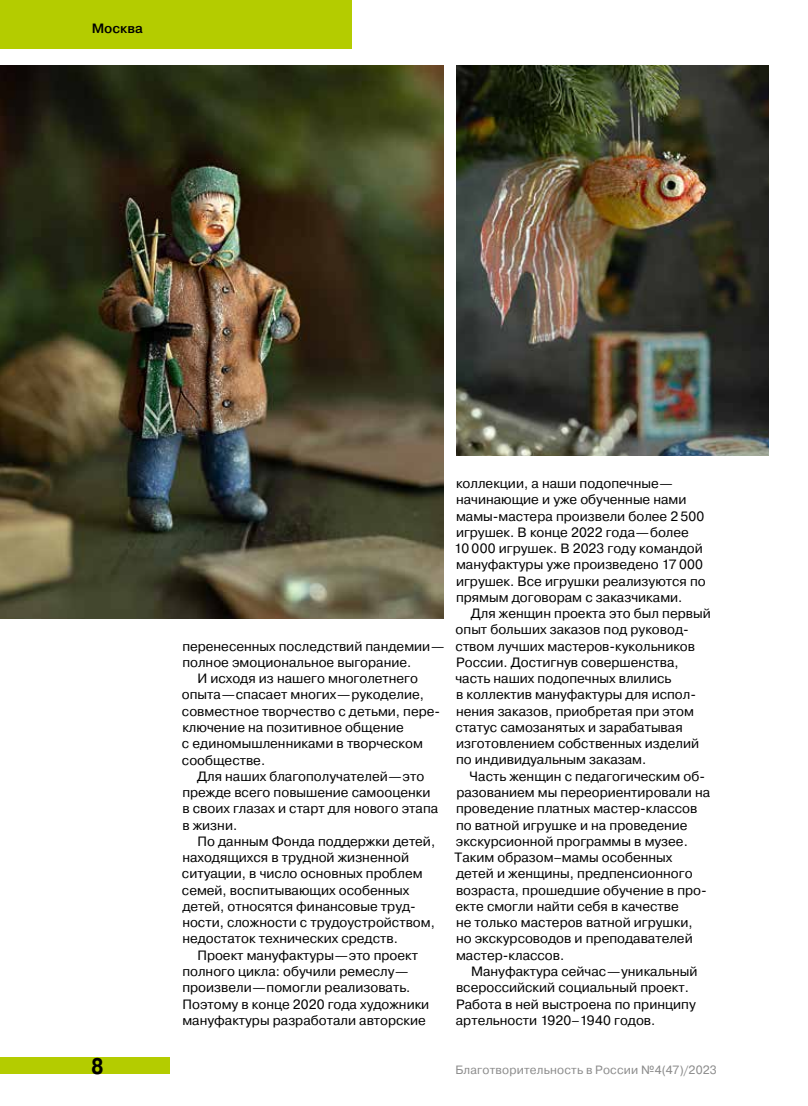
<style>
.page{position:relative;width:808px;height:1106px;background:#fff}
.page>*{position:absolute;margin:0;border:0;box-sizing:border-box;transform-origin:0 0}
.t1{font:700 22.5px "Pragmatica Cond";color:#000}
.t2{font:13.5px/16.2px "Pragmatica";color:#000}
.t3{font:500 13.5px "Pragmatica";color:#000}
.t4{font:12px "Pragmatica";letter-spacing:.015em;color:#8b8b8b}
</style>
<div class="page">
<img style="left:0;top:65px;width:443px;height:553px">
<img style="left:456px;top:65px;width:312px;height:390px">
<div style="left:0;top:0;width:352px;height:49px;background:#b4cc00"></div>
<div style="left:0;top:1057px;width:169px;height:16px;background:#b4cc00"></div>
<p class="t3" style="left:92px;top:19px;width:53px">Москва</p>
<h1 class="t1" style="left:91px;top:1052px;width:14px">8</h1>
<p class="t2" style="left:182px;top:638px;width:263px">перенесенных последствий пандемии—</p>
<p class="t2" style="left:182px;top:654px;width:230px">полное эмоциональное выгорание.</p>
<p class="t2" style="left:197px;top:670px;width:222px">И исходя из нашего многолетнего</p>
<p class="t2" style="left:182px;top:687px;width:243px">опыта—спасает многих—рукоделие,</p>
<p class="t2" style="left:182px;top:703px;width:260px">совместное творчество с детьми, пере-</p>
<p class="t2" style="left:182px;top:719px;width:223px">ключение на позитивное общение</p>
<p class="t2" style="left:182px;top:735px;width:242px">с единомышленниками в творческом</p>
<p class="t2" style="left:182px;top:752px;width:85px">сообществе.</p>
<p class="t2" style="left:197px;top:768px;width:228px">Для наших благополучателей—это</p>
<p class="t2" style="left:182px;top:784px;width:250px">прежде всего повышение самооценки</p>
<p class="t2" style="left:182px;top:801px;width:257px">в своих глазах и старт для нового этапа</p>
<p class="t2" style="left:182px;top:817px;width:56px">в жизни.</p>
<p class="t2" style="left:197px;top:833px;width:239px">По данным Фонда поддержки детей,</p>
<p class="t2" style="left:182px;top:849px;width:228px">находящихся в трудной жизненной</p>
<p class="t2" style="left:182px;top:866px;width:242px">ситуации, в число основных проблем</p>
<p class="t2" style="left:182px;top:882px;width:229px">семей, воспитывающих особенных</p>
<p class="t2" style="left:182px;top:898px;width:235px">детей, относятся финансовые труд-</p>
<p class="t2" style="left:182px;top:914px;width:254px">ности, сложности с трудоустройством,</p>
<p class="t2" style="left:182px;top:931px;width:217px">недостаток технических средств.</p>
<p class="t2" style="left:197px;top:947px;width:222px">Проект мануфактуры—это проект</p>
<p class="t2" style="left:182px;top:963px;width:228px">полного цикла: обучили ремеслу—</p>
<p class="t2" style="left:182px;top:979px;width:230px">произвели—помогли реализовать.</p>
<p class="t2" style="left:182px;top:996px;width:248px">Поэтому в конце 2020 года художники</p>
<p class="t2" style="left:182px;top:1012px;width:245px">мануфактуры разработали авторские</p>
<p class="t2" style="left:454px;top:475px;width:253px">коллекции, а наши подопечные— начинающие и уже обученные нами мамы-мастера произвели более 2 500 игрушек. В конце 2022 года—более<br>10 000 игрушек. В 2023 году командой мануфактуры уже произведено 17 000 игрушек. Все игрушки реализуются по прямым договорам с заказчиками.</p>
<p class="t2" style="left:455px;top:605px;width:257px;text-indent:16px">Для женщин проекта это был первый опыт больших заказов под руковод&shy;ством лучших мастеров-кукольников России. Достигнув совершенства, часть наших подопечных влились<br>в коллектив мануфактуры для испол&shy;нения заказов, приобретая при этом статус самозанятых и зарабатывая изготовлением собственных изделий по индивидуальным заказам.</p>
<p class="t2" style="left:455px;top:768px;width:257px;text-indent:15px">Часть женщин с педагогическим об&shy;разованием мы переориентировали на проведение платных мастер-классов по ватной игрушке и на проведение экскурсионной программы в музее.<br>Таким образом–мамы особенных детей и женщины, предпенсионного возраста, прошедшие обучение в про&shy;екте смогли найти себя в качестве<br>не только мастеров ватной игрушки,<br>но экскурсоводов и преподавателей мастер-классов.</p>
<p class="t2" style="left:456px;top:963px;width:243px;text-indent:15px">Мануфактура сейчас—уникальный всероссийский социальный проект.<br>Работа в ней выстроена по принципу артельности 1920–1940 годов.</p>
<p class="t4" style="left:455px;top:1062px;width:263px">Благотворительность в России №4(47)/2023</p>
</div>
